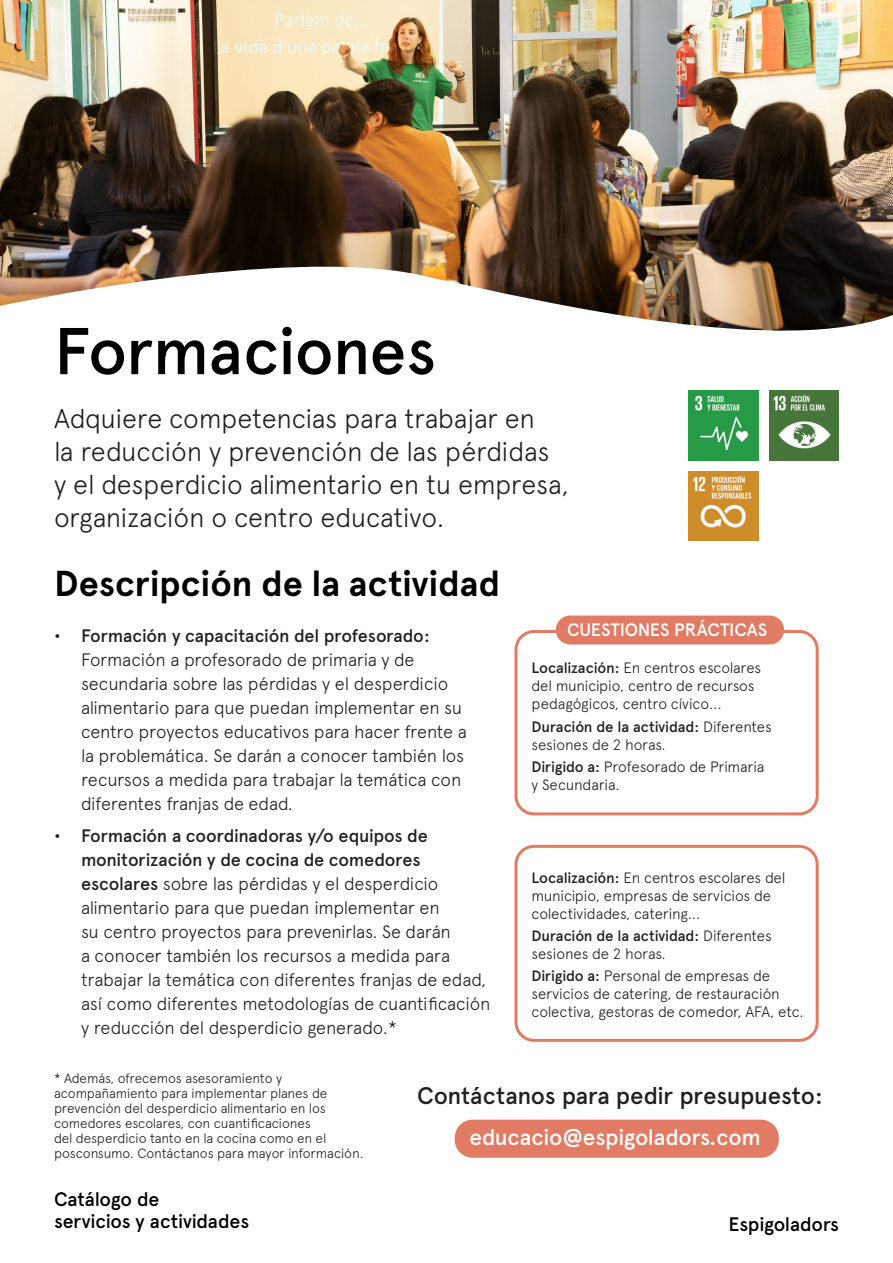
<style>
.page{position:relative;width:893px;height:1263px;background:#fff}
.page>*{position:absolute;margin:0;border:0;box-sizing:border-box;transform-origin:0 0}
.t1{font:500 66px "Apercu";letter-spacing:-.015em;color:#000001}
.t2{font:700 36px "Apercu";color:#000001}
.t3{font:300 27px/33px "Apercu";letter-spacing:-.01em;color:#231f20}
.t4{font:500 24px "Apercu";letter-spacing:-.01em;color:#231f20}
.t5{font:500 22.5px "Apercu";letter-spacing:-.015em;color:#fff}
.t6{font:500 19.5px "Apercu";letter-spacing:-.015em;color:#000001}
.t7{font:300 18px/24px "Apercu";letter-spacing:-.015em;color:#231f20}
.t8{font:500 18px "Apercu";letter-spacing:-.01em;color:#fff}
.t9{font:300 15px/18px "Apercu";letter-spacing:-.015em;color:#231f20}
.t10{font:300 13.5px/15px "Apercu";letter-spacing:-.01em;color:#231f20}
.s1{font-weight:500}
</style>
<div class="page">
<img style="left:0;top:0;width:893px;height:331px">
<img style="left:689px;top:391px;width:70px;height:69px">
<img style="left:689px;top:471px;width:70px;height:70px">
<img style="left:769px;top:391px;width:70px;height:69px">
<div style="left:514px;top:630px;width:305px;height:185px;border:3px solid #e17b64;border-radius:18px"></div>
<div style="left:556px;top:615px;width:228px;height:29px;background:#e17b64;border-radius:14px"></div>
<div style="left:455px;top:1120px;width:324px;height:38px;background:#e17b64;border-radius:18px"></div>
<div style="left:514px;top:845px;width:305px;height:197px;border:3px solid #e17b64;border-radius:18px"></div>
<p class="t1" style="left:54px;top:311px;width:383px">Formaciones</p>
<p class="t3" style="left:54px;top:401px;width:517px">Adquiere competencias para trabajar en<br>la reducción y prevención de las pérdidas<br>y el desperdicio alimentario en tu empresa, organización o centro educativo.</p>
<p class="t2" style="left:54px;top:561px;width:448px">Descripción de la actividad</p>
<p class="t7" style="left:81px;top:623px;width:387px;text-indent:-27px"><span class="s1">• Formación y capacitación del profesorado:<br></span>Formación a profesorado de primaria y de secundaria sobre las pérdidas y el desperdicio alimentario para que puedan implementar en su centro proyectos educativos para hacer frente a la problemática. Se darán a conocer también los recursos a medida para trabajar la temática con diferentes franjas de edad.</p>
<p class="t7" style="left:81px;top:824px;width:411px;text-indent:-27px"><span class="s1">• Formación a coordinadoras y/o equipos de monitorización y de cocina de comedores escolares</span> sobre las pérdidas y el desperdicio alimentario para que puedan implementar en<br>su centro proyectos para prevenirlas. Se darán<br>a conocer también los recursos a medida para trabajar la temática con diferentes franjas de edad, así como diferentes metodologías de cuantificación y reducción del desperdicio generado.*</p>
<p class="t8" style="left:567px;top:619px;width:202px">CUESTIONES PRÁCTICAS</p>
<p class="t9" style="left:531px;top:659px;width:231px"><span class="s1">Localización:</span> En centros escolares del municipio, centro de recursos pedagógicos, centro cívico...</p>
<p class="t9" style="left:531px;top:717px;width:242px"><span class="s1">Duración de la actividad:</span> Diferentes sesiones de 2 horas.</p>
<p class="t9" style="left:531px;top:757px;width:234px"><span class="s1">Dirigido a:</span> Profesorado de Primaria y Secundaria.</p>
<p class="t9" style="left:531px;top:868px;width:256px"><span class="s1">Localización:</span> En centros escolares del municipio, empresas de servicios de colectividades, catering...</p>
<p class="t9" style="left:531px;top:927px;width:242px"><span class="s1">Duración de la actividad:</span> Diferentes sesiones de 2 horas.</p>
<p class="t9" style="left:531px;top:967px;width:274px"><span class="s1">Dirigido a:</span> Personal de empresas de servicios de catering, de restauración colectiva, gestoras de comedor, AFA, etc.</p>
<p class="t10" style="left:54px;top:1070px;width:311px">* Además, ofrecemos asesoramiento y acompañamiento para implementar planes de prevención del desperdicio alimentario en los comedores escolares, con cuantificaciones<br>del desperdicio tanto en la cocina como en el posconsumo. Contáctanos para mayor información.</p>
<p class="t6" style="left:54px;top:1187px;width:107px">Catálogo de</p>
<p class="t6" style="left:54px;top:1210px;width:197px">servicios y actividades</p>
<p class="t4" style="left:417px;top:1081px;width:407px">Contáctanos para pedir presupuesto:</p>
<p class="t5" style="left:469px;top:1124px;width:293px">educacio@espigoladors.com</p>
<p class="t6" style="left:729px;top:1212px;width:112px">Espigoladors</p>
</div>
